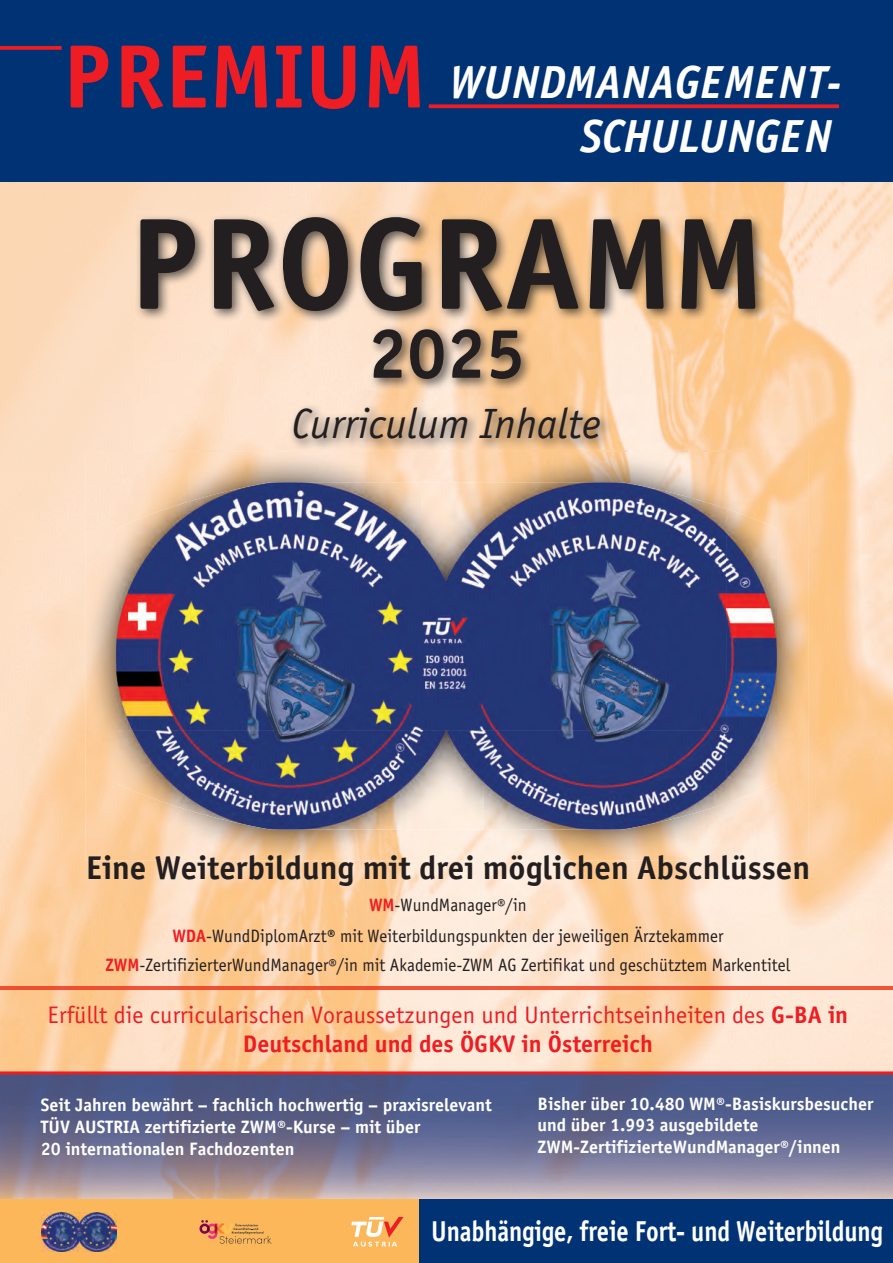
<style>
.page{position:relative;width:893px;height:1263px;background:#fff}
.page>*{position:absolute;margin:0;border:0;box-sizing:border-box;transform-origin:0 0}
.t1{font:130.5px "Officina Sans Bold ITC";color:#231f20}
.t2{font:70.65px "Officina Sans Bold ITC";color:#231f20}
.t3{font:italic 46.5px/54.2px "Officina Sans Bold ITC";color:#fff;text-align:right;scale:.96 1}
.t4{font:italic 42.45px "Officina Sans Book ITC";color:#231f20}
.t5{font:33px "Officina Sans Bold ITC";color:#231f20}
.t6{font:28.8px "Officina Sans Bold ITC";letter-spacing:-.005em;color:#fff;scale:.85 1}
.t7{font:24px "Officina Sans Book ITC";color:#ee1d23}
.t8{font:24px "Officina Sans Bold ITC";color:#ee1d23}
.t9{font:18px/21.6px "Officina Sans Bold ITC";color:#fff}
.t10{font:18px/31.5px "Officina Sans Book ITC";color:#231f20;text-align:center;scale:.95 1}
.s1{font-style:normal;font-size:90.15px;color:#ee1d23}
.s2{font-family:"Officina Sans Bold ITC";color:#ee1d23}
.s3{font-family:"Officina Sans Bold ITC"}
</style>
<div class="page">
<img style="left:525px;top:182px;width:263px;height:81px">
<img style="left:788px;top:182px;width:105px;height:889px">
<img style="left:768px;top:263px;width:20px;height:188px">
<img style="left:0;top:473px;width:105px;height:598px">
<img style="left:105px;top:861px;width:683px;height:210px">
<div style="left:0;top:0;width:893px;height:182px;background:#013374"></div>
<svg style="left:429px;top:104px;width:410px;height:4px;background:#d61f2a"></svg>
<svg style="left:0;top:46px;width:62px;height:4px"></svg>
<img style="left:85px;top:451px;width:103px;height:102px">
<img style="left:188px;top:451px;width:620px;height:51px">
<img style="left:727px;top:502px;width:81px;height:51px">
<img style="left:85px;top:553px;width:51px;height:308px">
<img style="left:757px;top:553px;width:51px;height:308px">
<img style="left:188px;top:830px;width:517px;height:31px">
<img style="left:116px;top:482px;width:611px;height:348px">
<img style="left:726px;top:509px;width:51px;height:294px">
<img style="left:135px;top:211px;width:633px;height:241px">
<img style="left:0;top:1074px;width:893px;height:125px">
<hr style="left:0;top:1071px;width:893px;height:3px;background:#ee1d23">
<div style="left:415px;top:1199px;width:478px;height:64px;background:#013374"></div>
<div style="left:0;top:1199px;width:419px;height:64px;background:#fcb75b"></div>
<img style="left:42px;top:1212px;width:74px;height:40px">
<svg style="left:199px;top:1220px;width:73px;height:24px"></svg>
<svg style="left:351px;top:1217px;width:52px;height:29px"></svg>
<hr style="left:0;top:986px;width:893px;height:3px;background:#f05236">
<h3 class="t3" style="left:63px;top:56px;width:813px"><span class="s1">PREMIUM</span> WUNDMANAGEMENT-<br>SCHULUNGEN</h3>
<h1 class="t1" style="left:129px;top:184px;width:637px">PROGRAMM</h1>
<h2 class="t2" style="left:368px;top:310px;width:159px">2025</h2>
<h3 class="t4" style="left:292px;top:400px;width:311px">Curriculum Inhalte</h3>
<h3 class="t5" style="left:86px;top:848px;width:726px">Eine Weiterbildung mit drei möglichen Abschlüssen</h3>
<p class="t10" style="left:172px;top:889px;width:581px"><span class="s2">WM</span>-WundManager®/in<br><span class="s2">WDA</span>-WundDiplomArzt<span class="s3">®</span> mit Weiterbildungspunkten der jeweiligen Ärztekammer</p>
<p class="t10" style="left:105px;top:949px;width:722px"><span class="s2">ZWM</span>-ZertifizierterWundManager®/in mit Akademie-ZWM AG Zertifikat und geschütztem Markentitel</p>
<h3 class="t7" style="left:48px;top:1001px;width:802px">Erfüllt die curricularischen Voraussetzungen und Unterrichtseinheiten des <span class="s3">G-BA in</span></h3>
<h3 class="t8" style="left:243px;top:1029px;width:412px">Deutschland und des ÖGKV in Österreich</h3>
<p class="t9" style="left:41px;top:1094px;width:452px">Seit Jahren bewährt – fachlich hochwertig – praxisrelevant<br>TÜV AUSTRIA zertifizierte ZWM®-Kurse – mit über<br>20 internationalen Fachdozenten</p>
<p class="t9" style="left:538px;top:1092px;width:337px">Bisher über 10.480 WM®-Basiskursbesucher und über 1.993 ausgebildete<br>ZWM-ZertifizierteWundManager®/innen</p>
<h3 class="t6" style="left:431px;top:1213px;width:533px">Unabhängige, freie Fort- und Weiterbildung</h3>
</div>
